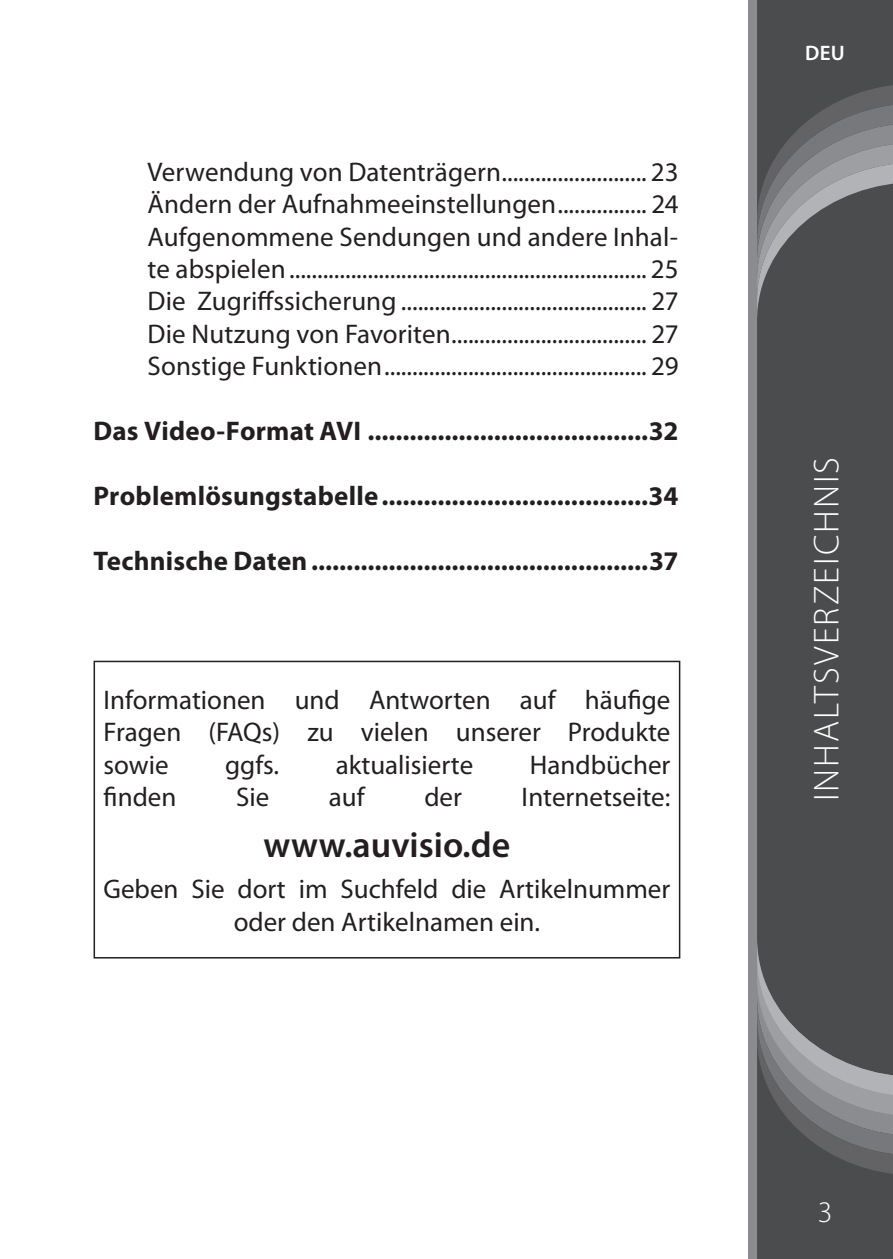
<style>
.page{position:relative;width:893px;height:1259px;background:#fff}
.page>*{position:absolute;margin:0;border:0;box-sizing:border-box;transform-origin:0 0}
.t1{font:300 36px "Myriad Pro";letter-spacing:.055em;color:#fff}
.t2{font:600 36px "Myriad Pro";color:#231f20}
.t3{font:300 30px "Myriad Pro";color:#fff}
.t4{font:27px/32.4px "Myriad Pro";color:#231f20;text-align:justify}
.t5{font:700 27px "Myriad Pro";letter-spacing:.01em;color:#231f20}
.t6{font:600 21px "Myriad Pro";color:#fff}
</style>
<div class="page">
<div style="left:748px;top:0;width:145px;height:1259px;background:#8a8c8f"></div>
<div style="left:757px;top:321px;width:136px;height:617px;background:#4b4c4d"></div>
<svg style="left:757px;top:0;width:136px;height:321px;background:#5e5f60"></svg>
<svg style="left:757px;top:938px;width:136px;height:321px;background:#5e5f61"></svg>
<div style="left:94px;top:660px;width:586px;height:298px;border:2px solid #231f20"></div>
<p class="t4" style="left:148px;top:155px;width:533px">Verwendung von Datenträgern.......................... 23<br>Ändern der Aufnahmeeinstellungen................ 24<br>Aufgenommene Sendungen und andere Inhal&shy;te abspielen................................................................ 25<br>Die Zugriffssicherung ............................................ 27<br>Die Nutzung von Favoriten................................... 27<br>Sonstige Funktionen............................................... 29</p>
<p class="t5" style="left:94px;top:413px;width:587px">Das Video-Format AVI ........................................32</p>
<p class="t5" style="left:94px;top:478px;width:586px">Problemlösungstabelle......................................34</p>
<p class="t5" style="left:94px;top:543px;width:587px">Technische Daten................................................37</p>
<p class="t4" style="left:104px;top:683px;width:568px">Informationen und Antworten auf häufige Fragen (FAQs) zu vielen unserer Produkte sowie</p>
<p class="t4" style="left:225px;top:748px;width:55px">ggfs.</p>
<p class="t4" style="left:336px;top:748px;width:139px">aktualisierte</p>
<p class="t4" style="left:530px;top:748px;width:142px">Handbücher</p>
<p class="t4" style="left:104px;top:780px;width:74px">finden</p>
<p class="t4" style="left:236px;top:780px;width:35px">Sie</p>
<p class="t4" style="left:329px;top:780px;width:37px">auf</p>
<p class="t4" style="left:424px;top:780px;width:39px">der</p>
<p class="t4" style="left:522px;top:780px;width:150px">Internetseite:</p>
<h1 class="t2" style="left:264px;top:822px;width:248px">www.auvisio.de</h1>
<p class="t4" style="left:104px;top:872px;width:568px;text-align:center">Geben Sie dort im Suchfeld die Artikelnummer oder den Artikelnamen ein.</p>
<p class="t6" style="left:805px;top:39px;width:41px">DEU</p>
<h1 class="t1" style="left:807px;top:801px;width:345px;rotate:-90deg">INHALTSVERZEICHNIS</h1>
<p class="t3" style="left:818px;top:1195px;width:16px">3</p>
</div>
